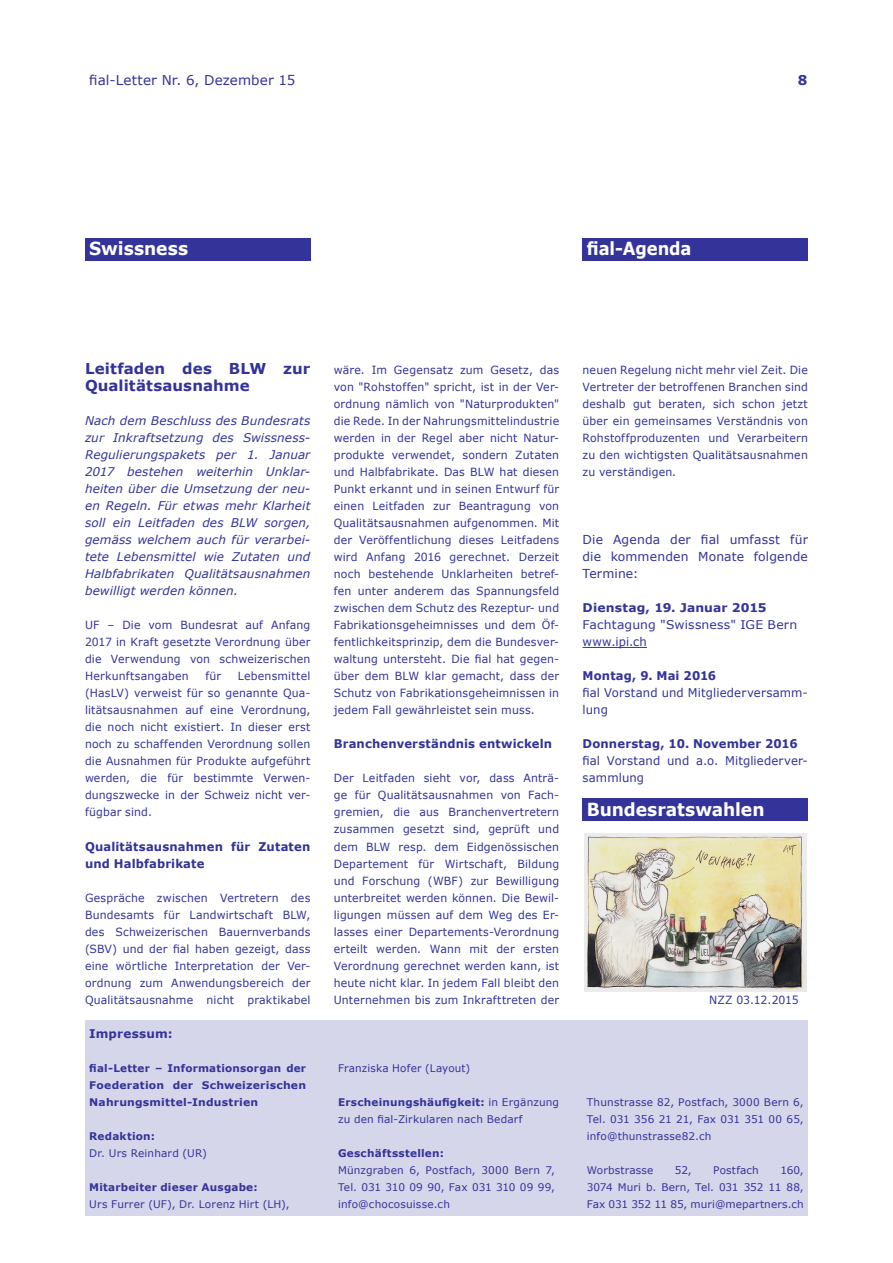
<style>
.page{position:relative;width:893px;height:1263px;background:#fff}
.page>*{position:absolute;margin:0;border:0;box-sizing:border-box;transform-origin:0 0}
.oberthema{font:700 18px "Verdana";letter-spacing:-.005em;color:#fff;scale:.95 1}
.oberthema-2{font:700 18px "Verdana";letter-spacing:-.005em;color:#fff;scale:.91 1}
.titel{font:700 15px/17px "Verdana";letter-spacing:.005em;color:#339}
.t1{font:13.5px "Verdana";letter-spacing:.01em;color:#339}
.t2{font:700 13.5px "Verdana";color:#339}
.fliesstext{font:12.3px/17px "Verdana";letter-spacing:.01em;color:#339;text-align:justify}
.fliesstext_heas{font:italic 12px/17px "Verdana";letter-spacing:.01em;color:#339;text-align:justify}
.fliesstext-2{font:700 12px/17px "Verdana";letter-spacing:.01em;color:#339}
.fliesstext-3{font:12px/17px "Verdana";letter-spacing:.01em;color:#339}
.inhaltsv__impressum{font:700 12px "Verdana";letter-spacing:.015em;color:#339}
.fliesstext-4{font:11.25px/17px "Verdana";letter-spacing:.015em;color:#339;text-align:justify}
.fliesstext-5{font:11.25px "Verdana";letter-spacing:-.005em;color:#339}
.inhaltsv__impressum-2{font:10.5px/17px "Verdana";letter-spacing:.015em;color:#339;text-align:justify}
.inhaltsv__impressum-3{font:700 10.5px/17px "Verdana";letter-spacing:.025em;color:#339;text-align:justify}
.s1{font-weight:700}
</style>
<div class="page">
<div style="left:85px;top:1020px;width:723px;height:196px;background:#d6d6eb"></div>
<div style="left:583px;top:798px;width:225px;height:23px;background:#339"></div>
<hr style="left:583px;top:647px;width:64px;height:1px;background:#339">
<div style="left:583px;top:238px;width:225px;height:22px;background:#339"></div>
<div style="left:85px;top:238px;width:226px;height:22px;background:#339"></div>
<img style="left:584px;top:833px;width:222px;height:159px">
<p class="t1" style="left:89px;top:71px;width:208px">fial-Letter Nr. 6, Dezember 15</p>
<p class="t2" style="left:798px;top:71px;width:11px">8</p>
<p class="oberthema" style="left:89px;top:236px;width:106px">Swissness</p>
<p class="oberthema-2" style="left:587px;top:236px;width:117px">fial-Agenda</p>
<p class="titel" style="left:85px;top:360px;width:227px">Leitfaden des BLW zur<br>Qualitätsausnahme</p>
<p class="fliesstext_heas" style="left:85px;top:412px;width:227px">Nach dem Beschluss des Bundesrats zur Inkraftsetzung des Swissness-Regulierungspakets per 1. Januar 2017 bestehen weiterhin Unklar&shy;heiten über die Umsetzung der neu&shy;en Regeln. Für etwas mehr Klarheit soll ein Leitfaden des BLW sorgen, gemäss welchem auch für verarbei&shy;tete Lebensmittel wie Zutaten und Halbfabrikaten Qualitätsausnahmen bewilligt werden können.</p>
<p class="fliesstext-4" style="left:85px;top:617px;width:227px">UF – Die vom Bundesrat auf Anfang 2017 in Kraft gesetzte Verordnung über die Verwendung von schweizerischen Herkunftsangaben</p>
<p class="fliesstext-4" style="left:205px;top:668px;width:17px">für</p>
<p class="fliesstext-4" style="left:85px;top:668px;width:227px;text-indent:153px">Lebensmittel (HasLV) verweist für so genannte Qua&shy;litätsausnahmen auf eine Verordnung, die noch nicht existiert. In dieser erst noch zu schaffenden Verordnung sollen die Ausnahmen für Produkte aufgeführt werden, die für bestimmte Verwen&shy;dungszwecke in der Schweiz nicht ver&shy;fügbar sind.</p>
<p class="fliesstext-2" style="left:85px;top:837px;width:227px">Qualitätsausnahmen für Zutaten und Halbfabrikate</p>
<p class="fliesstext-4" style="left:85px;top:889px;width:227px">Gespräche zwischen Vertretern des Bundesamts für Landwirtschaft BLW, des Schweizerischen Bauernverbands (SBV) und der fial haben gezeigt, dass eine wörtliche Interpretation der Ver&shy;ordnung zum Anwendungsbereich der Qualitätsausnahme nicht praktikabel</p>
<p class="inhaltsv__impressum" style="left:89px;top:1025px;width:85px">Impressum:</p>
<p class="inhaltsv__impressum-3" style="left:89px;top:1059px;width:218px">fial-Letter – Informationsorgan der Foederation der Schweizerischen Nahrungsmittel-Industrien</p>
<p class="inhaltsv__impressum-3" style="left:89px;top:1127px;width:67px">Redaktion:</p>
<p class="inhaltsv__impressum-2" style="left:89px;top:1144px;width:119px">Dr. Urs Reinhard (UR)</p>
<p class="inhaltsv__impressum-3" style="left:89px;top:1178px;width:170px">Mitarbeiter dieser Ausgabe:</p>
<p class="inhaltsv__impressum-2" style="left:89px;top:1195px;width:202px">Urs Furrer (UF), Dr. Lorenz Hirt (LH),</p>
<p class="fliesstext-4" style="left:334px;top:361px;width:227px">wäre. Im Gegensatz zum Gesetz, das von "Rohstoffen" spricht, ist in der Ver&shy;ordnung nämlich von "Naturprodukten" die Rede. In der Nahrungsmittelindustrie werden in der Regel aber nicht Natur&shy;produkte verwendet, sondern Zutaten und Halbfabrikate. Das BLW hat diesen Punkt erkannt und in seinen Entwurf für einen Leitfaden zur Beantragung von Qualitätsausnahmen aufgenommen. Mit der Veröffentlichung dieses Leitfadens wird Anfang 2016 gerechnet. Derzeit noch bestehende Unklarheiten betref&shy;fen unter anderem das Spannungsfeld zwischen dem Schutz des Rezeptur- und Fabrikationsgeheimnisses und dem Öf&shy;fentlichkeitsprinzip, dem die Bundesver&shy;waltung untersteht. Die fial hat gegen&shy;über dem BLW klar gemacht, dass der Schutz von Fabrikationsgeheimnissen in jedem Fall gewährleistet sein muss.</p>
<p class="fliesstext-2" style="left:334px;top:735px;width:220px">Branchenverständnis entwickeln</p>
<p class="fliesstext-4" style="left:334px;top:770px;width:227px">Der Leitfaden sieht vor, dass Anträ&shy;ge für Qualitätsausnahmen von Fach&shy;gremien, die aus Branchenvertretern zusammen gesetzt sind, geprüft und dem BLW resp. dem Eidgenössischen Departement für Wirtschaft, Bildung und Forschung (WBF) zur Bewilligung unterbreitet werden können. Die Bewil&shy;ligungen müssen auf dem Weg des Er&shy;lasses einer Departements-Verordnung erteilt werden. Wann mit der ersten Verordnung gerechnet werden kann, ist heute nicht klar. In jedem Fall bleibt den Unternehmen bis zum Inkrafttreten der</p>
<p class="inhaltsv__impressum-2" style="left:338px;top:1059px;width:134px">Franziska Hofer (Layout)</p>
<p class="inhaltsv__impressum-2" style="left:338px;top:1093px;width:223px"><span class="s1">Erscheinungshäufigkeit:</span> in Ergänzung zu den fial-Zirkularen nach Bedarf</p>
<p class="inhaltsv__impressum-3" style="left:338px;top:1144px;width:107px">Geschäftsstellen:</p>
<p class="inhaltsv__impressum-2" style="left:338px;top:1161px;width:218px">Münzgraben 6, Postfach, 3000 Bern 7, Tel. 031 310 09 90, Fax 031 310 09 99, info@chocosuisse.ch</p>
<p class="fliesstext-4" style="left:583px;top:361px;width:227px">neuen Regelung nicht mehr viel Zeit. Die Vertreter der betroffenen Branchen sind deshalb gut beraten, sich schon jetzt über ein gemeinsames Verständnis von Rohstoffproduzenten und Verarbeitern zu den wichtigsten Qualitätsausnahmen zu verständigen.</p>
<p class="fliesstext" style="left:583px;top:531px;width:227px">Die Agenda der fial umfasst für die kommenden Monate folgende Termine:</p>
<p class="fliesstext-2" style="left:583px;top:599px;width:186px">Dienstag, 19. Januar 2015</p>
<p class="fliesstext-3" style="left:583px;top:616px;width:216px">Fachtagung "Swissness" IGE Bern</p>
<p class="fliesstext-3" style="left:583px;top:633px;width:66px">www.ipi.ch</p>
<p class="fliesstext-2" style="left:583px;top:667px;width:135px">Montag, 9. Mai 2016</p>
<p class="fliesstext-3" style="left:583px;top:684px;width:227px">fial Vorstand und Mitgliederversamm&shy;lung</p>
<p class="fliesstext-2" style="left:583px;top:735px;width:217px">Donnerstag, 10. November 2016</p>
<p class="fliesstext-3" style="left:583px;top:752px;width:227px">fial Vorstand und a.o. Mitgliederver&shy;sammlung</p>
<p class="oberthema" style="left:587px;top:797px;width:189px">Bundesratswahlen</p>
<p class="fliesstext-5" style="left:709px;top:992px;width:91px">NZZ 03.12.2015</p>
<p class="inhaltsv__impressum-2" style="left:587px;top:1093px;width:218px">Thunstrasse 82, Postfach, 3000 Bern 6, Tel. 031 356 21 21, Fax 031 351 00 65, info@thunstrasse82.ch</p>
<p class="inhaltsv__impressum-2" style="left:587px;top:1161px;width:68px">Worbstrasse</p>
<p class="inhaltsv__impressum-2" style="left:675px;top:1161px;width:18px">52,</p>
<p class="inhaltsv__impressum-2" style="left:713px;top:1161px;width:47px">Postfach</p>
<p class="inhaltsv__impressum-2" style="left:587px;top:1161px;width:218px;text-indent:194px">160, 3074 Muri b. Bern, Tel. 031 352 11 88, Fax 031 352 11 85, muri@mepartners.ch</p>
</div>
